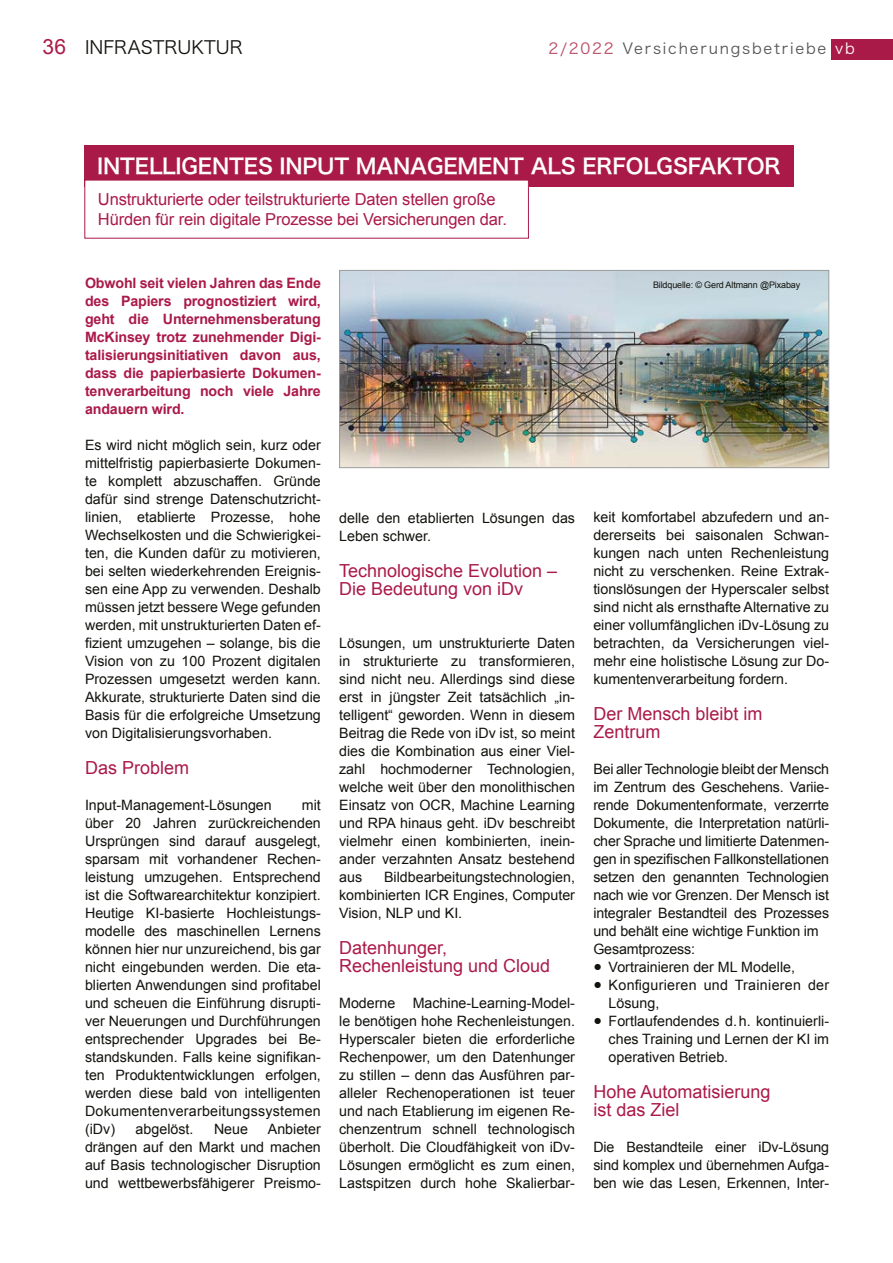
<style>
.page{position:relative;width:893px;height:1263px;background:#fff}
.page>*{position:absolute;margin:0;border:0;box-sizing:border-box;transform-origin:0 0}
.t1{font:21px "Hira Kaku Pro W6";letter-spacing:-.01em;color:#fff}
.t2{font:18px/18px "Arial";color:#aa1a49}
.t3{font:18px "Hira Kaku Pro W3";color:#12120d}
.t4{font:16.5px/19.8px "Arial";letter-spacing:-.01em;color:#aa1a49}
.t5{font:15px "Hira Kaku Pro W3";letter-spacing:.12em;color:#555756}
.t6{font:14.25px/18px "Arial";color:#12120d;text-align:justify}
.t7{font:700 14.25px/18px "Arial";letter-spacing:-.01em;color:#aa1a49;text-align:justify}
.t8{font:14.25px/18px "Arial";letter-spacing:.02em;color:#12120d}
.t9{font:9px "Arial";letter-spacing:-.015em;color:#12120d}
.s1{font-family:"Arial";font-size:21px;color:#aa1a49}
.s2{color:#b94a61}
.s3{color:#fff}
</style>
<div class="page">
<div style="left:831px;top:40px;width:62px;height:20px;background:#aa1a49"></div>
<img style="left:341px;top:272px;width:486px;height:194px">
<div style="left:339px;top:270px;width:490px;height:198px;border:1px solid #9c9e9d"></div>
<div style="left:84px;top:145px;width:710px;height:42px;background:#aa1a49"></div>
<div style="left:85px;top:180px;width:443px;height:58px;background:#fff"></div>
<p class="t3" style="left:43px;top:31px;width:202px"><span class="s1">36</span> INFRASTRUKTUR</p>
<p class="t5" style="left:548px;top:35px;width:308px"><span class="s2">2/2022</span> Versicherungsbetriebe <span class="s3">vb</span></p>
<h1 class="t1" style="left:97px;top:147px;width:685px">INTELLIGENTES INPUT MANAGEMENT ALS ERFOLGSFAKTOR</h1>
<p class="t4" style="left:98px;top:190px;width:410px">Unstrukturierte oder teilstrukturierte Daten stellen große<br>Hürden für rein digitale Prozesse bei Versicherungen dar.</p>
<p class="t7" style="left:85px;top:274px;width:237px">Obwohl seit vielen Jahren das Ende des Papiers prognostiziert wird, geht die Unternehmensberatung McKinsey trotz zunehmender Digi&shy;talisierungsinitiativen davon aus, dass die papierbasierte Dokumen&shy;tenverarbeitung noch viele Jahre andauern wird.</p>
<p class="t6" style="left:85px;top:436px;width:237px">Es wird nicht möglich sein, kurz oder mittelfristig papierbasierte Dokumen&shy;te komplett abzuschaffen. Gründe dafür sind strenge Datenschutzricht&shy;linien, etablierte Prozesse, hohe Wechselkosten und die Schwierigkei&shy;ten, die Kunden dafür zu motivieren, bei selten wiederkehrenden Ereignis&shy;sen eine App zu verwenden. Deshalb müssen jetzt bessere Wege gefunden werden, mit unstrukturierten Daten ef&shy;fizient umzugehen – solange, bis die Vision von zu 100 Prozent digitalen Prozessen umgesetzt werden kann.<br>Akkurate, strukturierte Daten sind die Basis für die erfolgreiche Umsetzung von Digitalisierungsvorhaben.</p>
<p class="t2" style="left:85px;top:759px;width:106px">Das Problem</p>
<p class="t6" style="left:85px;top:796px;width:188px">Input-Management-Lösungen</p>
<p class="t6" style="left:85px;top:796px;width:237px;text-indent:217px">mit über 20 Jahren zurückreichenden Ursprüngen sind darauf ausgelegt, sparsam mit vorhandener Rechen&shy;leistung umzugehen. Entsprechend ist die Softwarearchitektur konzipiert.<br>Heutige KI-basierte Hochleistungs&shy;modelle des maschinellen Lernens können hier nur unzureichend, bis gar nicht eingebunden werden. Die eta&shy;blierten Anwendungen sind profitabel und scheuen die Einführung disrupti&shy;ver Neuerungen und Durchführungen entsprechender Upgrades bei Be&shy;standskunden. Falls keine signifikan&shy;ten Produktentwicklungen erfolgen, werden diese bald von intelligenten Dokumentenverarbeitungssystemen (iDv)</p>
<p class="t6" style="left:136px;top:1120px;width:59px">abgelöst.</p>
<p class="t6" style="left:214px;top:1120px;width:36px">Neue</p>
<p class="t6" style="left:85px;top:1120px;width:237px;text-indent:183px">Anbieter drängen auf den Markt und machen auf Basis technologischer Disruption und wettbewerbsfähigerer Preismo-</p>
<p class="t6" style="left:339px;top:509px;width:237px">delle den etablierten Lösungen das<br>Leben schwer.</p>
<p class="t2" style="left:339px;top:562px;width:220px">Technologische Evolution –<br>Die Bedeutung von iDv</p>
<p class="t6" style="left:339px;top:634px;width:237px">Lösungen, um unstrukturierte Daten in strukturierte zu transformieren, sind nicht neu. Allerdings sind diese erst in jüngster Zeit tatsächlich „in&shy;telligent“ geworden. Wenn in diesem Beitrag die Rede von iDv ist, so meint dies die Kombination aus einer Viel&shy;zahl hochmoderner Technologien, welche weit über den monolithischen Einsatz von OCR, Machine Learning und RPA hinaus geht. iDv beschreibt vielmehr einen kombinierten, inein&shy;ander verzahnten Ansatz bestehend aus</p>
<p class="t6" style="left:339px;top:868px;width:237px;text-indent:45px">Bildbearbeitungstechnologien, kombinierten ICR Engines, Computer Vision, NLP und KI.</p>
<p class="t2" style="left:339px;top:939px;width:213px">Datenhunger,<br>Rechenleistung und Cloud</p>
<p class="t6" style="left:339px;top:994px;width:237px">Moderne Machine-Learning-Model&shy;le benötigen hohe Rechenleistungen.<br>Hyperscaler bieten die erforderliche Rechenpower, um den Datenhunger zu stillen – denn das Ausführen par&shy;alleler Rechenoperationen ist teuer und nach Etablierung im eigenen Re&shy;chenzentrum schnell technologisch überholt. Die Cloudfähigkeit von iDv-Lösungen ermöglicht es zum einen, Lastspitzen durch hohe Skalierbar-</p>
<p class="t9" style="left:653px;top:279px;width:149px">Bildquelle: © Gerd Altmann @Pixabay</p>
<p class="t6" style="left:593px;top:508px;width:237px">keit komfortabel abzufedern und an&shy;dererseits bei saisonalen Schwan&shy;kungen nach unten Rechenleistung nicht zu verschenken. Reine Extrak&shy;tionslösungen der Hyperscaler selbst sind nicht als ernsthafte Alternative zu einer vollumfänglichen iDv-Lösung zu betrachten, da Versicherungen viel&shy;mehr eine holistische Lösung zur Do&shy;kumentenverarbeitung fordern.</p>
<p class="t2" style="left:593px;top:705px;width:171px">Der Mensch bleibt im<br>Zentrum</p>
<p class="t6" style="left:593px;top:760px;width:237px;text-align:left">Bei aller Technologie bleibt der Mensch im Zentrum des Geschehens. Variie&shy;rende Dokumentenformate, verzerrte Dokumente, die Interpretation natürli&shy;cher Sprache und limitierte Datenmen&shy;gen in spezifischen Fallkonstellationen setzen den genannten Technologien nach wie vor Grenzen. Der Mensch ist integraler Bestandteil des Prozesses und behält eine wichtige Funktion im Gesamtprozess:</p>
<p class="t6" style="left:593px;top:958px;width:203px">● Vortrainieren der ML Modelle,</p>
<p class="t8" style="left:609px;top:976px;width:222px;text-indent:-15px">● Konfigurieren und Trainieren der<br>Lösung,</p>
<p class="t6" style="left:609px;top:1012px;width:222px;text-indent:-15px">● Fortlaufendendes d.h. kontinuierli&shy;ches Training und Lernen der KI im operativen Betrieb.</p>
<p class="t2" style="left:593px;top:1083px;width:179px">Hohe Automatisierung ist das Ziel</p>
<p class="t6" style="left:593px;top:1138px;width:237px">Die Bestandteile einer iDv-Lösung sind komplex und übernehmen Aufga&shy;ben wie das Lesen, Erkennen, Inter-</p>
</div>
